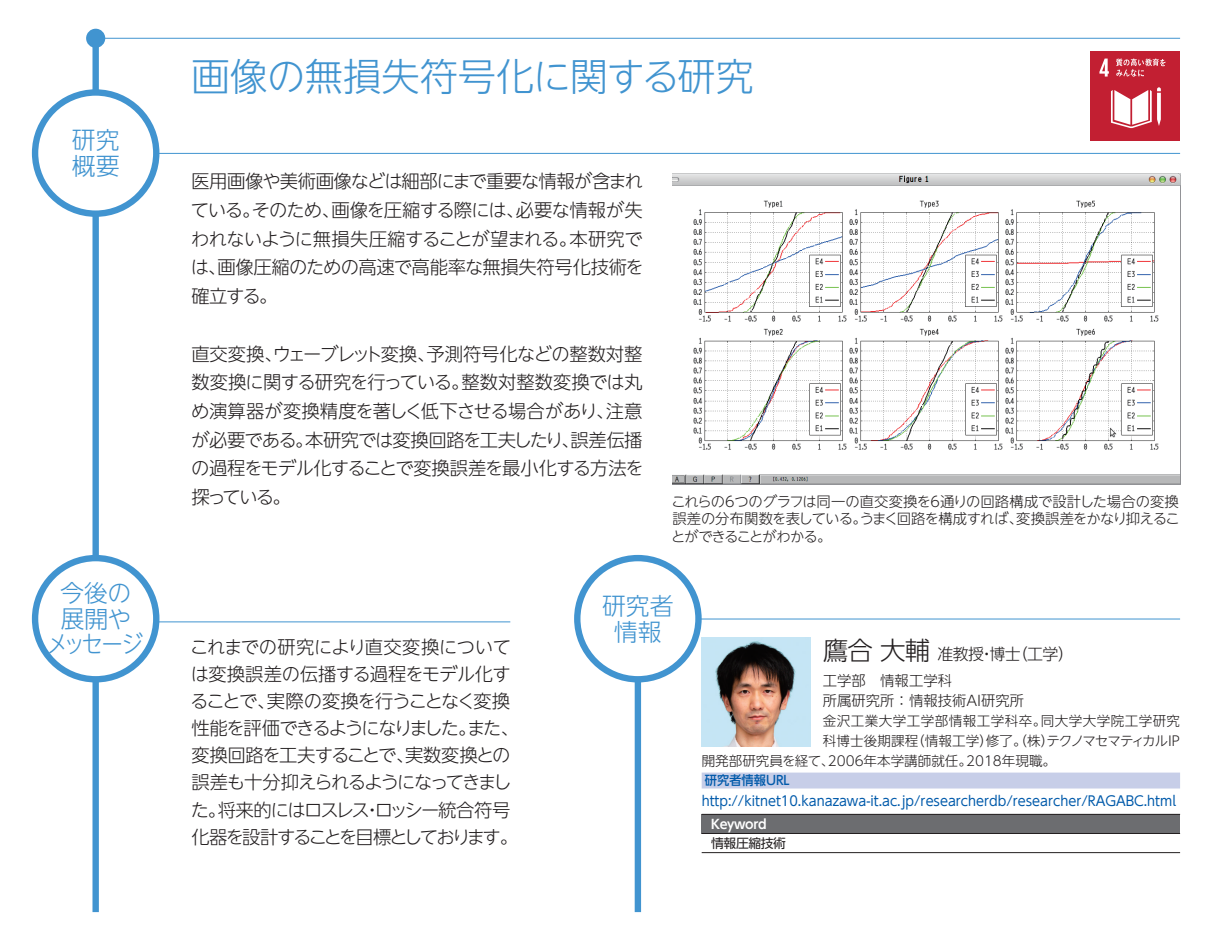
<style>
.page{position:relative;width:1212px;height:944px;background:#fff}
.page>*{position:absolute;margin:0;border:0;box-sizing:border-box;transform-origin:0 0}
.t1{font:300 38.25px "UD Shin Go NT Pr 6 N";letter-spacing:-.01em;color:#4194d0}
.t2{font:300 25.43px "UD Shin Go NT Pr 6 N";color:#231f20}
.t3{font:300 23.85px/25.4px "UD Shin Go NT Pr 6 N";color:#4194d0}
.t4{font:300 23.85px "UD Shin Go NT Pr 6 N";color:#4194d0;scale:.9 1}
.t5{font:300 18.22px/28.8px "UD Shin Go NT Pr 6 N";letter-spacing:-.05em;color:#231f20}
.t6{font:300 18.22px/27px "UD Shin Go NT Pr 6 N";letter-spacing:-.03em;color:#231f20;text-align:right}
.t7{font:300 18.22px/27px "UD Shin Go NT Pr 6 N";letter-spacing:-.105em;color:#231f20}
.t8{font:300 18.22px/27px "UD Shin Go NT Pr 6 N";letter-spacing:-.115em;color:#231f20}
.t9{font:300 18.22px/28.8px "UD Shin Go NT Pr 6 N";letter-spacing:-.025em;color:#231f20}
.t10{font:300 18.22px "UD Shin Go NT Pr 6 N";letter-spacing:-.095em;color:#231f20}
.t11{font:300 18.22px "UD Shin Go NT Pr 6 N";letter-spacing:-.02em;color:#231f20}
.t12{font:300 18.22px "UD Shin Go NT Pr 6 N";letter-spacing:-.075em;color:#231f20}
.t13{font:300 18.22px "UD Shin Go NT Pr 6 N";letter-spacing:-.08em;color:#231f20}
.t14{font:300 18.22px "UD Shin Go NT Pr 6 N";letter-spacing:-.005em;color:#231f20}
.t15{font:300 18.22px "UD Shin Go NT Pr 6 N";letter-spacing:-.14em;color:#231f20}
.t16{font:300 18.22px "UD Shin Go NT Pr 6 N";color:#231f20}
.t17{font:300 15.97px "UD Shin Go NT Pr 6 N";letter-spacing:-.03em;color:#231f20}
.t18{font:300 14.4px/20.7px "UD Shin Go NT Pr 6 N";letter-spacing:-.01em;color:#231f20}
.t19{font:300 14.4px/17.6px "UD Shin Go NT Pr 6 N";letter-spacing:-.06em;color:#231f20}
.t20{font:300 14.4px "UD Shin Go NT Pr 6 N";letter-spacing:-.055em;color:#231f20}
.t21{font:13.5px "UD Shin Go NT Pr 6 N";color:#015aaa;scale:.95 1}
.t22{font:300 13.5px "UD Shin Go NT Pr 6 N";letter-spacing:.01em;color:#231f20}
.t23{font:300 13.5px/20px "UD Shin Go NT Pr 6 N";letter-spacing:.03em;color:#231f20}
.t24{font:500 12.83px "UD Shin Go NT Pr 6 N";color:#015aaa;scale:.96 1}
.t25{font:700 12.83px "UD Shin Go NT Pr 6 N De";letter-spacing:-.03em;color:#fff}
.t26{font:12.83px "UD Shin Go NT Pr 6 N";letter-spacing:-.03em;color:#231f20}
</style>
<div class="page">
<div style="left:92px;top:32px;width:7px;height:880px;background:#4194d0"></div>
<hr style="left:96px;top:38px;width:1084px;height:1px;background:#4194d0">
<div style="left:86px;top:29px;width:19px;height:19px;background:#4194d0;border-radius:50%"></div>
<div style="left:635px;top:580px;width:6px;height:332px;background:#4194d0"></div>
<hr style="left:96px;top:621px;width:414px;height:1px;background:#4194d0">
<hr style="left:638px;top:619px;width:542px;height:1px;background:#4194d0">
<div style="left:35px;top:558px;width:121px;height:121px;background:#fff;border-radius:50%"></div>
<div style="left:32px;top:555px;width:127px;height:127px;border:6px solid #4194d0;border-radius:50%"></div>
<div style="left:577px;top:558px;width:121px;height:121px;background:#fff;border-radius:50%"></div>
<div style="left:574px;top:555px;width:128px;height:127px;border:6px solid #4194d0;border-radius:50%"></div>
<hr style="left:96px;top:153px;width:1084px;height:1px;background:#4194d0">
<div style="left:35px;top:92px;width:121px;height:122px;background:#fff;border-radius:50%"></div>
<div style="left:32px;top:89px;width:127px;height:128px;border:6px solid #4194d0;border-radius:50%"></div>
<div style="left:702px;top:773px;width:478px;height:15px;background:#c7cee8"></div>
<div style="left:702px;top:814px;width:478px;height:19px;background:#6c6d70"></div>
<hr style="left:702px;top:814px;width:478px;height:1px;background:#231f20">
<hr style="left:702px;top:833px;width:478px;height:1px;background:#231f20">
<hr style="left:702px;top:852px;width:478px;height:1px;background:#231f20">
<img style="left:702px;top:638px;width:108px;height:108px">
<div style="left:1091px;top:51px;width:89px;height:89px;background:#c21f32"></div>
<svg style="left:1111px;top:87px;width:50px;height:41px"></svg>
<svg style="left:1099px;top:59px;width:10px;height:18px"></svg>
<svg style="left:1116px;top:59px;width:49px;height:18px"></svg>
<img style="left:672px;top:173px;width:508px;height:312px">
<h3 class="t3" style="left:72px;top:127px;width:49px">研究概要</h3>
<h3 class="t3" style="left:60px;top:580px;width:73px">今後の展開や</h3>
<h3 class="t4" style="left:47px;top:625px;width:109px">メッセージ</h3>
<h1 class="t1" style="left:191px;top:46px;width:564px">画像の無損失符号化に関する研究</h1>
<p class="t5" style="left:191px;top:166px;width:453px;text-align:right">医用画像や美術画像などは細部にまで重要な情報が含まれ必要な情報が失</p>
<p class="t5" style="left:331px;top:195px;width:195px">画像を圧縮する際には、</p>
<p class="t5" style="left:252px;top:195px;width:90px">そのため、</p>
<p class="t5" style="left:191px;top:195px;width:71px">ている。</p>
<p class="t5" style="left:217px;top:224px;width:428px;text-indent:-26px">われないように無損失圧縮することが望まれる。<br>画像圧縮のための高速で高能率な無損失符号化技術を</p>
<p class="t5" style="left:569px;top:224px;width:75px">本研究で</p>
<p class="t5" style="left:191px;top:252px;width:88px">は、<br>確立する。</p>
<p class="t15" style="left:273px;top:339px;width:164px">ウェーブレット変換、</p>
<p class="t14" style="left:426px;top:339px;width:218px">予測符号化などの整数対整</p>
<p class="t5" style="left:191px;top:339px;width:93px">直交変換、</p>
<p class="t5" style="left:191px;top:367px;width:453px">数変換に関する研究を行っている。<br>め演算器が変換精度を著しく低下させる場合があり注意</p>
<p class="t16" style="left:461px;top:368px;width:183px">整数対整数変換では丸</p>
<p class="t9" style="left:305px;top:396px;width:339px;text-indent:291px">、<br>本研究では変換回路を工夫したり誤差伝播</p>
<p class="t5" style="left:191px;top:425px;width:454px">が必要である。<br>の過程をモデル化することで変換誤差を最小化する方法を</p>
<p class="t5" style="left:561px;top:425px;width:20px">、</p>
<p class="t5" style="left:191px;top:482px;width:101px">探っている。</p>
<p class="t18" style="left:671px;top:491px;width:509px">これらの6つのグラフは同一の直交変換を6通りの回路構成で設計した場合の変換</p>
<p class="t20" style="left:860px;top:507px;width:165px">うまく回路を構成すれば、</p>
<p class="t19" style="left:1016px;top:510px;width:165px">変換誤差をかなり抑えるこ</p>
<p class="t19" style="left:671px;top:510px;width:197px">誤差の分布関数を表している。とができることがわかる。</p>
<p class="t11" style="left:190px;top:632px;width:322px">これまでの研究により直交変換について</p>
<p class="t6" style="left:191px;top:660px;width:322px">は変換誤差の伝播する過程をモデル化す実際の変換を行うことなく変換</p>
<p class="t7" style="left:190px;top:687px;width:330px">ることで、<br>性能を評価できるようになりましたまた、</p>
<p class="t5" style="left:405px;top:714px;width:107px;line-height:27px;text-indent:53px">。<br>実数変換との</p>
<p class="t13" style="left:191px;top:741px;width:224px">変換回路を工夫することで、</p>
<p class="t10" style="left:191px;top:768px;width:321px">誤差も十分抑えられるようになってきまし</p>
<p class="t12" style="left:218px;top:795px;width:294px">将来的にはロスレスロッシー統合符号</p>
<p class="t8" style="left:191px;top:795px;width:329px">た。<br>化器を設計することを目標としております。</p>
<p class="t5" style="left:363px;top:795px;width:20px">・</p>
<h3 class="t3" style="left:602px;top:592px;width:73px;text-align:center">研究者情報</h3>
<h2 class="t2" style="left:823px;top:630px;width:109px">鷹合大輔</h2>
<p class="t18" style="left:823px;top:669px;width:203px">工学部　情報工学科<br>所属研究所：情報技術AI研究所</p>
<p class="t17" style="left:1012px;top:641px;width:64px">（工学(</p>
<p class="t17" style="left:937px;top:641px;width:85px">准教授博士</p>
<p class="t17" style="left:979px;top:641px;width:17px">・</p>
<p class="t23" style="left:986px;top:711px;width:196px;text-indent:-163px">金沢工業大学工学部情報工学科卒。<br>修了。（株テクノマセマティカルIP</p>
<p class="t23" style="left:1041px;top:711px;width:141px">同大学大学院工学研究</p>
<p class="t22" style="left:911px;top:730px;width:83px">（情報工学）</p>
<p class="t22" style="left:1041px;top:730px;width:15px">）</p>
<p class="t22" style="left:823px;top:730px;width:97px">科博士後期課程</p>
<p class="t22" style="left:828px;top:750px;width:146px">2006年本学講師就任。</p>
<p class="t22" style="left:966px;top:750px;width:91px">2018年現職。</p>
<p class="t22" style="left:702px;top:750px;width:134px">開発部研究員を経て、</p>
<p class="t24" style="left:705px;top:770px;width:90px">研究者情報URL</p>
<p class="t21" style="left:702px;top:790px;width:501px">http://kitnet10.kanazawa i t- .ac.jp/researcherdb/researcher/RAGABC.html</p>
<p class="t25" style="left:711px;top:813px;width:57px">Keyword</p>
<p class="t26" style="left:711px;top:833px;width:76px">情報圧縮技術</p>
</div>
